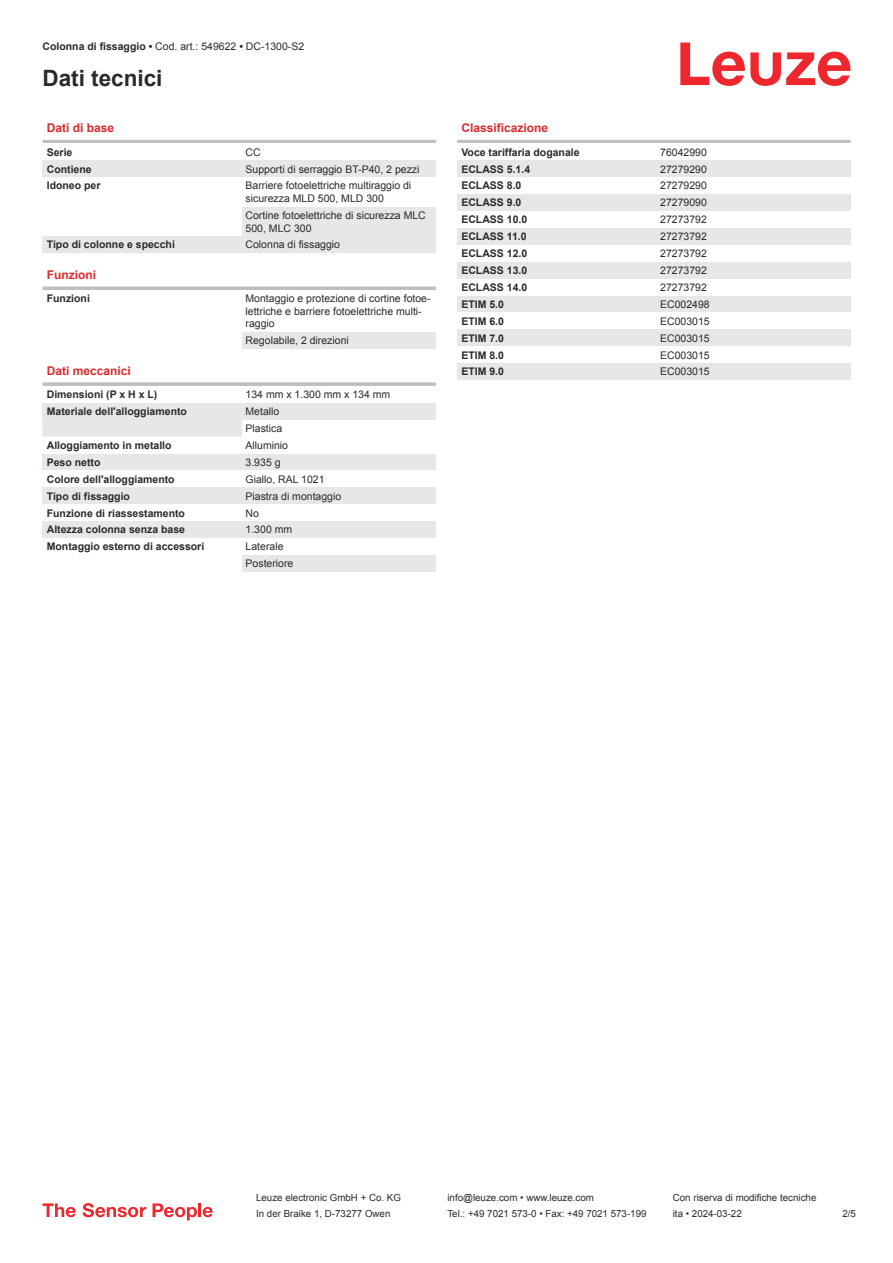
<style>
.page{position:relative;width:893px;height:1263px;background:#fff}
.page>*{position:absolute;margin:0;border:0;box-sizing:border-box;transform-origin:0 0}
.t1{font:700 22.5px "Arial";color:#2b292a}
.t2{font:700 12px "Arial";color:#db2a30}
.t3{font:10.5px/12.6px "Arial";color:#2b292a}
.t4{font:700 10.5px "Arial";color:#2b292a}
.t5{font:9.75px "Arial";color:#2b292a}
.s1{font-weight:700}
</style>
<div class="page">
<svg style="left:680px;top:43px;width:170px;height:43px"></svg>
<div style="left:43px;top:420px;width:199px;height:17px;background:#e6e7e9"></div>
<hr style="left:43px;top:140px;width:393px;height:3px;background:#bdbfc1">
<div style="left:43px;top:160px;width:199px;height:17px;background:#e6e7e9"></div>
<div style="left:242px;top:160px;width:194px;height:17px;background:#e6e7e9"></div>
<div style="left:242px;top:207px;width:194px;height:29px;background:#e6e7e9"></div>
<div style="left:43px;top:236px;width:199px;height:17px;background:#e6e7e9"></div>
<div style="left:242px;top:236px;width:194px;height:17px;background:#e6e7e9"></div>
<svg style="left:43px;top:286px;width:393px;height:4px;background:#c4c6c8"></svg>
<div style="left:242px;top:332px;width:194px;height:17px;background:#e6e7e9"></div>
<svg style="left:43px;top:382px;width:393px;height:4px;background:#c3c5c7"></svg>
<div style="left:43px;top:403px;width:199px;height:17px;background:#e6e7e9"></div>
<div style="left:242px;top:403px;width:194px;height:17px;background:#e6e7e9"></div>
<div style="left:43px;top:454px;width:199px;height:16px;background:#e6e7e9"></div>
<div style="left:242px;top:454px;width:194px;height:16px;background:#e6e7e9"></div>
<div style="left:43px;top:487px;width:199px;height:17px;background:#e6e7e9"></div>
<div style="left:242px;top:487px;width:194px;height:17px;background:#e6e7e9"></div>
<div style="left:43px;top:521px;width:199px;height:17px;background:#e6e7e9"></div>
<div style="left:242px;top:521px;width:194px;height:17px;background:#e6e7e9"></div>
<div style="left:242px;top:555px;width:194px;height:17px;background:#e6e7e9"></div>
<hr style="left:457px;top:140px;width:393px;height:3px;background:#bdbfc1">
<div style="left:457px;top:160px;width:200px;height:17px;background:#e6e7e9"></div>
<div style="left:657px;top:160px;width:193px;height:17px;background:#e6e7e9"></div>
<div style="left:457px;top:194px;width:200px;height:17px;background:#e6e7e9"></div>
<div style="left:657px;top:194px;width:193px;height:17px;background:#e6e7e9"></div>
<div style="left:457px;top:228px;width:200px;height:17px;background:#e6e7e9"></div>
<div style="left:657px;top:228px;width:193px;height:17px;background:#e6e7e9"></div>
<div style="left:457px;top:262px;width:200px;height:17px;background:#e6e7e9"></div>
<div style="left:657px;top:262px;width:193px;height:17px;background:#e6e7e9"></div>
<div style="left:457px;top:296px;width:200px;height:16px;background:#e6e7e9"></div>
<div style="left:657px;top:296px;width:193px;height:16px;background:#e6e7e9"></div>
<div style="left:457px;top:329px;width:200px;height:17px;background:#e6e7e9"></div>
<div style="left:657px;top:329px;width:193px;height:17px;background:#e6e7e9"></div>
<div style="left:457px;top:363px;width:200px;height:17px;background:#e6e7e9"></div>
<div style="left:657px;top:363px;width:193px;height:17px;background:#e6e7e9"></div>
<svg style="left:43px;top:1203px;width:33px;height:14px"></svg>
<svg style="left:83px;top:1203px;width:63px;height:14px"></svg>
<svg style="left:153px;top:1203px;width:44px;height:17px"></svg>
<hr style="left:198px;top:1203px;width:3px;height:14px;background:#ed272d">
<svg style="left:203px;top:1207px;width:10px;height:10px"></svg>
<p class="t3" style="left:43px;top:41px;width:263px"><span class="s1">Colonna di fissaggio •</span> Cod. art.: 549622 <span class="s1">•</span> DC-1300-S2</p>
<h1 class="t1" style="left:43px;top:70px;width:122px">Dati tecnici</h1>
<p class="t2" style="left:47px;top:123px;width:69px">Dati di base</p>
<p class="t4" style="left:47px;top:148px;width:27px">Serie</p>
<p class="t3" style="left:246px;top:147px;width:17px">CC</p>
<p class="t4" style="left:47px;top:165px;width:46px">Contiene</p>
<p class="t3" style="left:246px;top:164px;width:175px">Supporti di serraggio BT-P40, 2 pezzi</p>
<p class="t4" style="left:47px;top:182px;width:55px">Idoneo per</p>
<p class="t3" style="left:246px;top:180px;width:167px">Barriere fotoelettriche multiraggio di sicurezza MLD 500, MLD 300</p>
<p class="t3" style="left:246px;top:210px;width:182px">Cortine fotoelettriche di sicurezza MLC<br>500, MLC 300</p>
<p class="t4" style="left:47px;top:241px;width:130px">Tipo di colonne e specchi</p>
<p class="t3" style="left:246px;top:239px;width:96px">Colonna di fissaggio</p>
<p class="t2" style="left:47px;top:270px;width:51px">Funzioni</p>
<p class="t4" style="left:47px;top:295px;width:45px">Funzioni</p>
<p class="t3" style="left:246px;top:293px;width:187px">Montaggio e protezione di cortine fotoe&shy;lettriche e barriere fotoelettriche multi&shy;raggio</p>
<p class="t3" style="left:246px;top:335px;width:105px">Regolabile, 2 direzioni</p>
<p class="t2" style="left:47px;top:366px;width:86px">Dati meccanici</p>
<p class="t4" style="left:47px;top:390px;width:112px">Dimensioni (P x H x L)</p>
<p class="t3" style="left:246px;top:389px;width:146px">134 mm x 1.300 mm x 134 mm</p>
<p class="t4" style="left:47px;top:407px;width:142px">Materiale dell'alloggiamento</p>
<p class="t3" style="left:246px;top:404px;width:38px;line-height:17px">Metallo<br>Plastica</p>
<p class="t4" style="left:47px;top:441px;width:126px">Alloggiamento in metallo</p>
<p class="t3" style="left:246px;top:440px;width:44px">Alluminio</p>
<p class="t4" style="left:47px;top:458px;width:55px">Peso netto</p>
<p class="t3" style="left:246px;top:457px;width:37px">3.935 g</p>
<p class="t4" style="left:47px;top:475px;width:129px">Colore dell'alloggiamento</p>
<p class="t3" style="left:246px;top:474px;width:80px">Giallo, RAL 1021</p>
<p class="t4" style="left:47px;top:492px;width:85px">Tipo di fissaggio</p>
<p class="t3" style="left:246px;top:491px;width:97px">Piastra di montaggio</p>
<p class="t4" style="left:47px;top:509px;width:140px">Funzione di riassestamento</p>
<p class="t3" style="left:246px;top:507px;width:15px">No</p>
<p class="t4" style="left:47px;top:526px;width:140px">Altezza colonna senza base</p>
<p class="t3" style="left:246px;top:524px;width:48px">1.300 mm</p>
<p class="t4" style="left:47px;top:543px;width:159px">Montaggio esterno di accessori</p>
<p class="t3" style="left:246px;top:539px;width:49px;line-height:17px">Laterale<br>Posteriore</p>
<p class="t2" style="left:461px;top:123px;width:88px">Classificazione</p>
<p class="t4" style="left:461px;top:148px;width:120px">Voce tariffaria doganale</p>
<p class="t3" style="left:660px;top:147px;width:48px">76042990</p>
<p class="t4" style="left:461px;top:165px;width:70px">ECLASS 5.1.4</p>
<p class="t3" style="left:660px;top:164px;width:48px">27279290</p>
<p class="t4" style="left:461px;top:182px;width:62px">ECLASS 8.0</p>
<p class="t3" style="left:660px;top:180px;width:48px">27279290</p>
<p class="t4" style="left:461px;top:199px;width:62px">ECLASS 9.0</p>
<p class="t3" style="left:660px;top:197px;width:48px">27279090</p>
<p class="t4" style="left:461px;top:216px;width:67px">ECLASS 10.0</p>
<p class="t3" style="left:660px;top:214px;width:48px">27273792</p>
<p class="t4" style="left:461px;top:233px;width:67px">ECLASS 11.0</p>
<p class="t3" style="left:660px;top:231px;width:48px">27273792</p>
<p class="t4" style="left:461px;top:249px;width:67px">ECLASS 12.0</p>
<p class="t3" style="left:660px;top:248px;width:48px">27273792</p>
<p class="t4" style="left:461px;top:266px;width:67px">ECLASS 13.0</p>
<p class="t3" style="left:660px;top:265px;width:48px">27273792</p>
<p class="t4" style="left:461px;top:283px;width:67px">ECLASS 14.0</p>
<p class="t3" style="left:660px;top:282px;width:48px">27273792</p>
<p class="t4" style="left:461px;top:300px;width:44px">ETIM 5.0</p>
<p class="t3" style="left:660px;top:299px;width:51px">EC002498</p>
<p class="t4" style="left:461px;top:317px;width:44px">ETIM 6.0</p>
<p class="t3" style="left:660px;top:316px;width:51px">EC003015</p>
<p class="t4" style="left:461px;top:334px;width:44px">ETIM 7.0</p>
<p class="t3" style="left:660px;top:333px;width:51px">EC003015</p>
<p class="t4" style="left:461px;top:351px;width:44px">ETIM 8.0</p>
<p class="t3" style="left:660px;top:349px;width:51px">EC003015</p>
<p class="t4" style="left:461px;top:368px;width:44px">ETIM 9.0</p>
<p class="t3" style="left:660px;top:366px;width:51px">EC003015</p>
<p class="t5" style="left:256px;top:1194px;width:146px">Leuze electronic GmbH + Co. KG</p>
<p class="t5" style="left:447px;top:1194px;width:148px">info@leuze.com • www.leuze.com</p>
<p class="t5" style="left:673px;top:1194px;width:145px">Con riserva di modifiche tecniche</p>
<p class="t5" style="left:256px;top:1210px;width:136px">In der Braike 1, D-73277 Owen</p>
<p class="t5" style="left:447px;top:1210px;width:201px">Tel.: +49 7021 573-0 • Fax: +49 7021 573-199</p>
<p class="t5" style="left:673px;top:1210px;width:70px">ita • 2024-03-22</p>
<p class="t5" style="left:842px;top:1210px;width:15px">2 /5</p>
</div>
